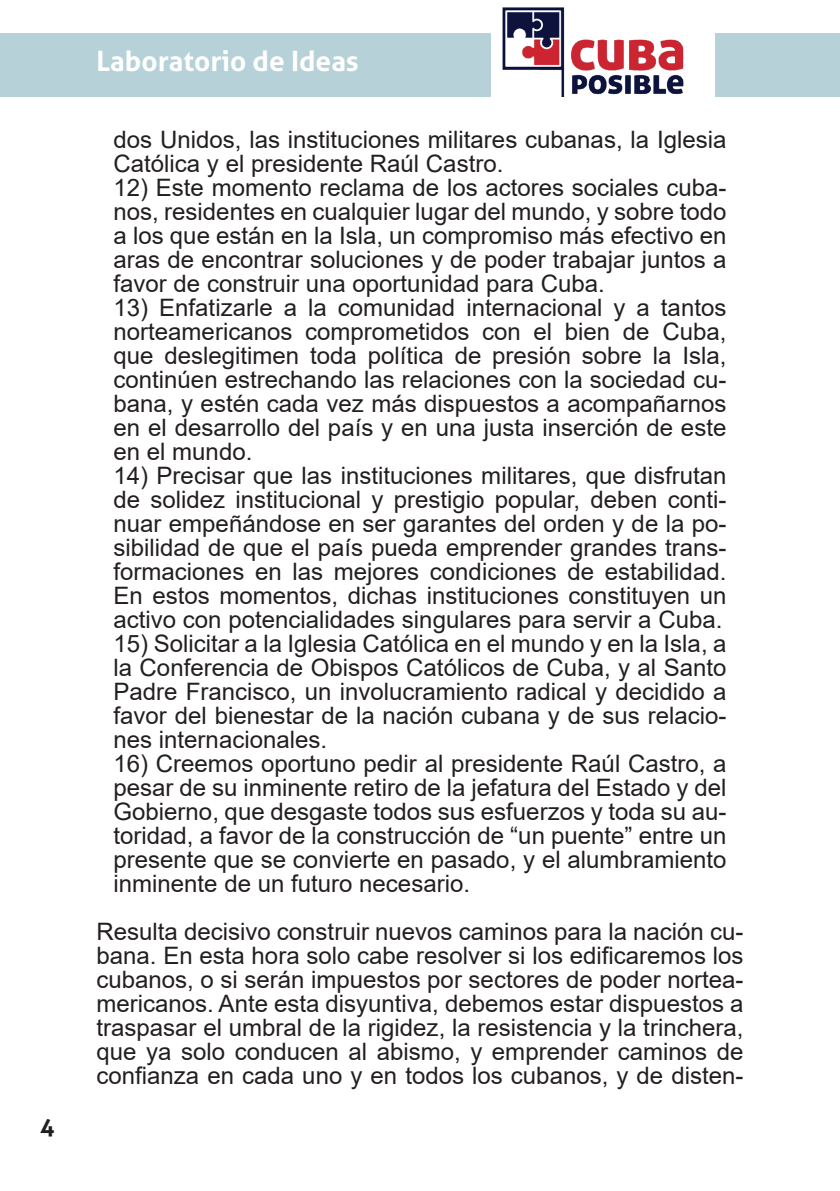
<style>
.page{position:relative;width:840px;height:1191px;background:#fff}
.page>*{position:absolute;margin:0;border:0;box-sizing:border-box;transform-origin:0 0}
.t1{font:700 28px "Aller";color:#fff}
.t2{font:24px/24px "Arial";color:#231f20;text-align:justify}
.t3{font:700 24px "Aller";color:#231f20}
</style>
<div class="page">
<div style="left:0;top:33px;width:490px;height:63px;background:#b6d1d8"></div>
<div style="left:714px;top:33px;width:125px;height:63px;background:#b6d1d8"></div>
<hr style="left:839px;top:33px;width:1px;height:63px;background:#b6d1d8">
<img style="left:502px;top:7px;width:182px;height:89px">
<p class="t3" style="left:40px;top:1111px;width:16px">4</p>
<p class="t1" style="left:96px;top:43px;width:264px">Laboratorio de Ideas</p>
<p class="t2" style="left:113px;top:127px;width:614px">dos Unidos, las instituciones militares cubanas, la Iglesia<br>Católica y el presidente Raúl Castro.</p>
<p class="t2" style="left:113px;top:175px;width:614px">12) Este momento reclama de los actores sociales cuba&shy;nos, residentes en cualquier lugar del mundo, y sobre todo a los que están en la Isla, un compromiso más efectivo en aras de encontrar soluciones y de poder trabajar juntos a favor de construir una oportunidad para Cuba.</p>
<p class="t2" style="left:113px;top:295px;width:614px">13) Enfatizarle a la comunidad internacional y a tantos norteamericanos comprometidos con el bien de Cuba, que deslegitimen toda política de presión sobre la Isla, continúen estrechando las relaciones con la sociedad cu&shy;bana, y estén cada vez más dispuestos a acompañarnos en el desarrollo del país y en una justa inserción de este en el mundo.</p>
<p class="t2" style="left:113px;top:463px;width:614px">14) Precisar que las instituciones militares, que disfrutan de solidez institucional y prestigio popular, deben conti&shy;nuar empeñándose en ser garantes del orden y de la po&shy;sibilidad de que el país pueda emprender grandes trans&shy;formaciones en las mejores condiciones de estabilidad.<br>En estos momentos, dichas instituciones constituyen un activo con potencialidades singulares para servir a Cuba.</p>
<p class="t2" style="left:113px;top:631px;width:614px">15) Solicitar a la Iglesia Católica en el mundo y en la Isla, a la Conferencia de Obispos Católicos de Cuba, y al Santo Padre Francisco, un involucramiento radical y decidido a favor del bienestar de la nación cubana y de sus relacio&shy;nes internacionales.</p>
<p class="t2" style="left:113px;top:751px;width:614px">16) Creemos oportuno pedir al presidente Raúl Castro, a pesar de su inminente retiro de la jefatura del Estado y del Gobierno, que desgaste todos sus esfuerzos y toda su au&shy;toridad, a favor de la construcción de “un puente” entre un presente que se convierte en pasado, y el alumbramiento inminente de un futuro necesario.</p>
<p class="t2" style="left:96px;top:919px;width:648px">Resulta decisivo construir nuevos caminos para la nación cu&shy;bana. En esta hora solo cabe resolver si los edificaremos los cubanos, o si serán impuestos por sectores de poder nortea&shy;mericanos. Ante esta disyuntiva, debemos estar dispuestos a traspasar el umbral de la rigidez, la resistencia y la trinchera, que ya solo conducen al abismo, y emprender caminos de confianza en cada uno y en todos los cubanos, y de disten-</p>
</div>
